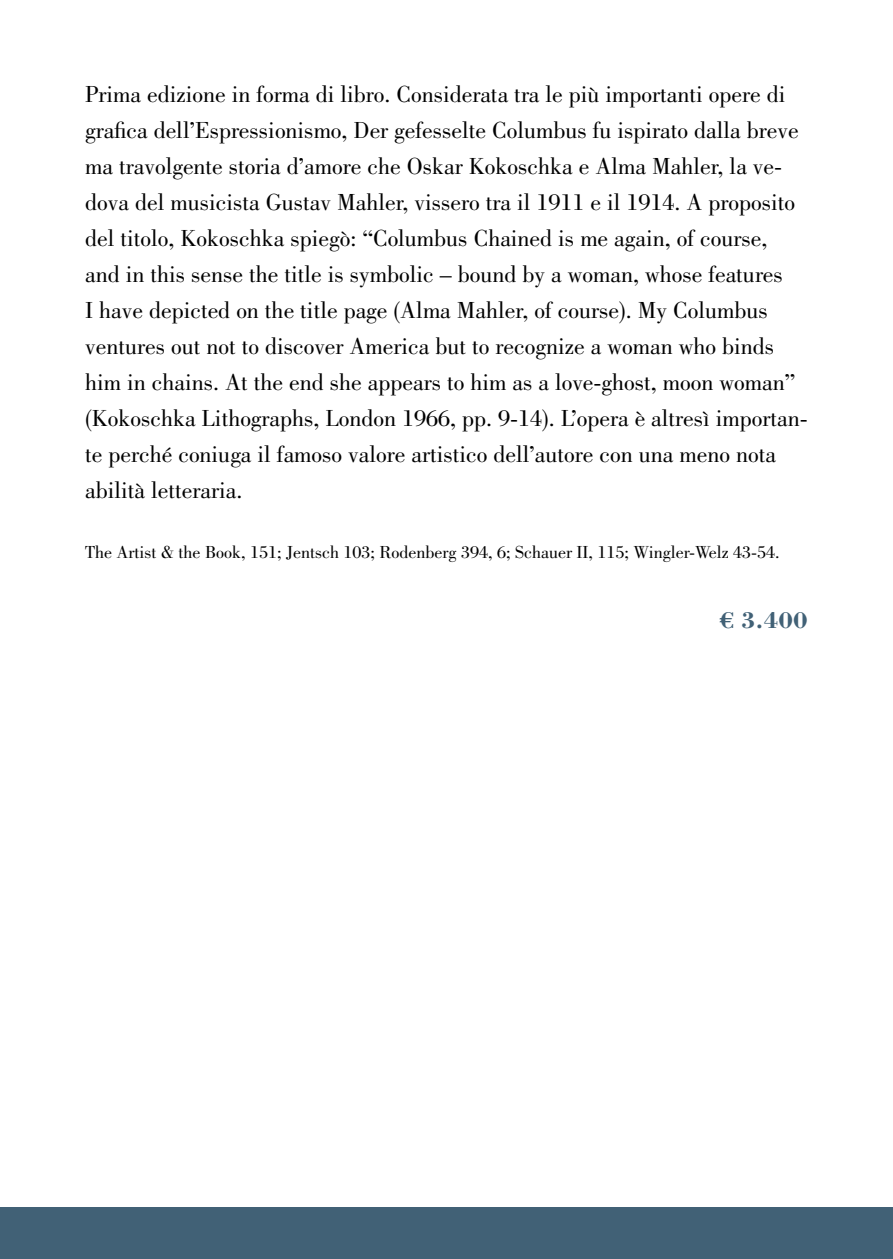
<style>
.page{position:relative;width:893px;height:1259px;background:#fff}
.page>*{position:absolute;margin:0;border:0;box-sizing:border-box;transform-origin:0 0}
.t1{font:24px/36px "Bodoni Std";color:#000}
.t2{font:700 24px "Bodoni Std";color:#416176}
.t3{font:18px "Bodoni Std";color:#000}
</style>
<div class="page">
<div style="left:0;top:1207px;width:893px;height:52px;background:#416176"></div>
<p class="t1" style="left:85px;top:76px;width:724px">Prima edizione in forma di libro. Considerata tra le più importanti opere di grafica dell’Espressionismo, Der gefesselte Columbus fu ispirato dalla breve ma travolgente storia d’amore che Oskar Kokoschka e Alma Mahler, la ve&shy;dova del musicista Gustav Mahler, vissero tra il 1911 e il 1914. A proposito del titolo, Kokoschka spiegò: “Columbus Chained is me again, of course, and in this sense the title is symbolic – bound by a woman, whose features<br>I have depicted on the title page (Alma Mahler, of course). My Columbus ventures out not to discover America but to recognize a woman who binds him in chains. At the end she appears to him as a love-ghost, moon woman” (Kokoschka Lithographs, London 1966, pp. 9-14). L’opera è altresì importan&shy;te perché coniuga il famoso valore artistico dell’autore con una meno nota abilità letteraria.</p>
<p class="t3" style="left:85px;top:542px;width:696px">The Artist &amp; the Book, 151; Jentsch 103; Rodenberg 394, 6; Schauer II, 115; Wingler-Welz 43-54.</p>
<p class="t2" style="left:719px;top:605px;width:90px">€ 3.400</p>
</div>
